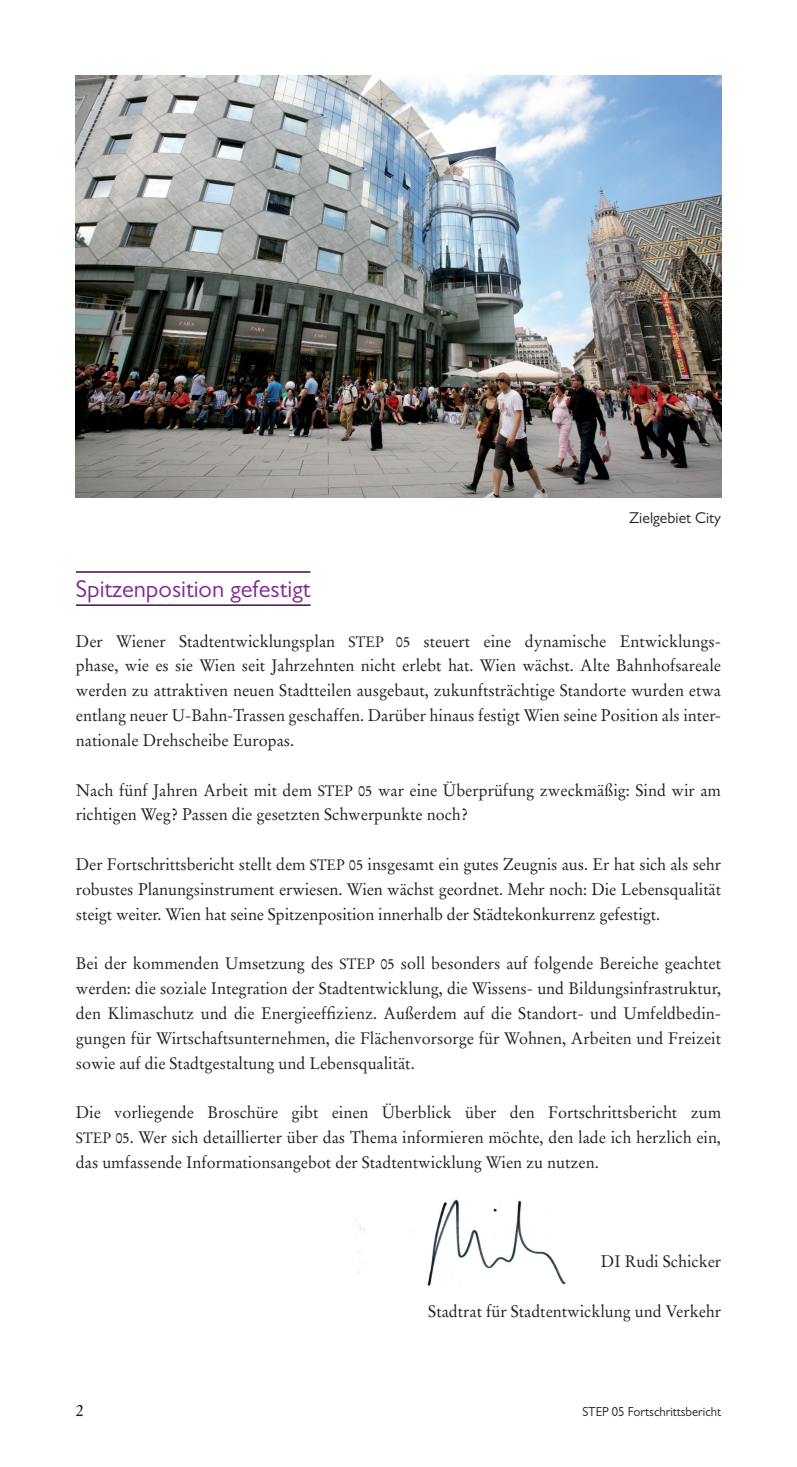
<style>
.page{position:relative;width:797px;height:1467px;background:#fff}
.page>*{position:absolute;margin:0;border:0;box-sizing:border-box;transform-origin:0 0}
.t1{font:24.5px "Gill Sans MT Pro";color:#802990}
.t2{font:16.62px/24.8px "Stempel Garamond";color:#231f20;text-align:justify}
.t3{font:15.75px "Gill Sans MT Pro";color:#231f20}
.t4{font:13.12px "Gill Sans MT Pro";color:#231f20}
.s1{font-size:14.88px}
</style>
<div class="page">
<hr style="left:76px;top:571px;width:234px;height:1px;background:#34003c">
<hr style="left:76px;top:604px;width:234px;height:2px;background:#34003c">
<img style="left:76px;top:76px;width:645px;height:422px">
<img style="left:356px;top:1199px;width:210px;height:87px">
<p class="t3" style="left:629px;top:508px;width:93px">Zielgebiet City</p>
<h1 class="t1" style="left:76px;top:574px;width:236px">Spitzenposition gefestigt</h1>
<p class="t2" style="left:76px;top:628px;width:646px">Der Wiener Stadtentwicklungsplan <span class="s1">STEP 05</span> steuert eine dynamische Entwicklungs&shy;phase, wie es sie Wien seit Jahrzehnten nicht erlebt hat. Wien wächst. Alte Bahnhofsareale werden zu attraktiven neuen Stadtteilen ausgebaut, zukunftsträchtige Standorte wurden etwa entlang neuer U-Bahn-Trassen geschaffen. Darüber hinaus festigt Wien seine Position als inter&shy;nationale Drehscheibe Europas.</p>
<p class="t2" style="left:76px;top:777px;width:646px">Nach fünf Jahren Arbeit mit dem <span class="s1">STEP 05</span> war eine Überprüfung zweckmäßig: Sind wir am richtigen Weg? Passen die gesetzten Schwerpunkte noch?</p>
<p class="t2" style="left:76px;top:852px;width:646px">Der Fortschrittsbericht stellt dem <span class="s1">STEP 05</span> insgesamt ein gutes Zeugnis aus. Er hat sich als sehr robustes Planungsinstrument erwiesen. Wien wächst geordnet. Mehr noch: Die Lebensqualität steigt weiter. Wien hat seine Spitzenposition innerhalb der Städtekonkurrenz gefestigt.</p>
<p class="t2" style="left:76px;top:951px;width:646px">Bei der kommenden Umsetzung des <span class="s1">STEP 05</span> soll besonders auf folgende Bereiche geachtet werden: die soziale Integration der Stadtentwicklung, die Wissens- und Bildungsinfrastruktur, den Klimaschutz und die Energieeffizienz. Außerdem auf die Standort- und Umfeldbedin&shy;gungen für Wirtschaftsunternehmen, die Flächenvorsorge für Wohnen, Arbeiten und Freizeit sowie auf die Stadtgestaltung und Lebensqualität.</p>
<p class="t2" style="left:76px;top:1100px;width:646px">Die vorliegende Broschüre gibt einen Überblick über den Fortschrittsbericht zum <span class="s1">STEP 05</span>. Wer sich detaillierter über das Thema informieren möchte, den lade ich herzlich ein, das umfassende Informationsangebot der Stadtentwicklung Wien zu nutzen.</p>
<p class="t2" style="left:601px;top:1248px;width:122px">DI Rudi Schicker</p>
<p class="t2" style="left:428px;top:1298px;width:294px">Stadtrat für Stadtentwicklung und Verkehr</p>
<p class="t2" style="left:76px;top:1397px;width:10px">2</p>
<p class="t4" style="left:582px;top:1403px;width:140px">STEP 05 Fortschrittsbericht</p>
</div>
